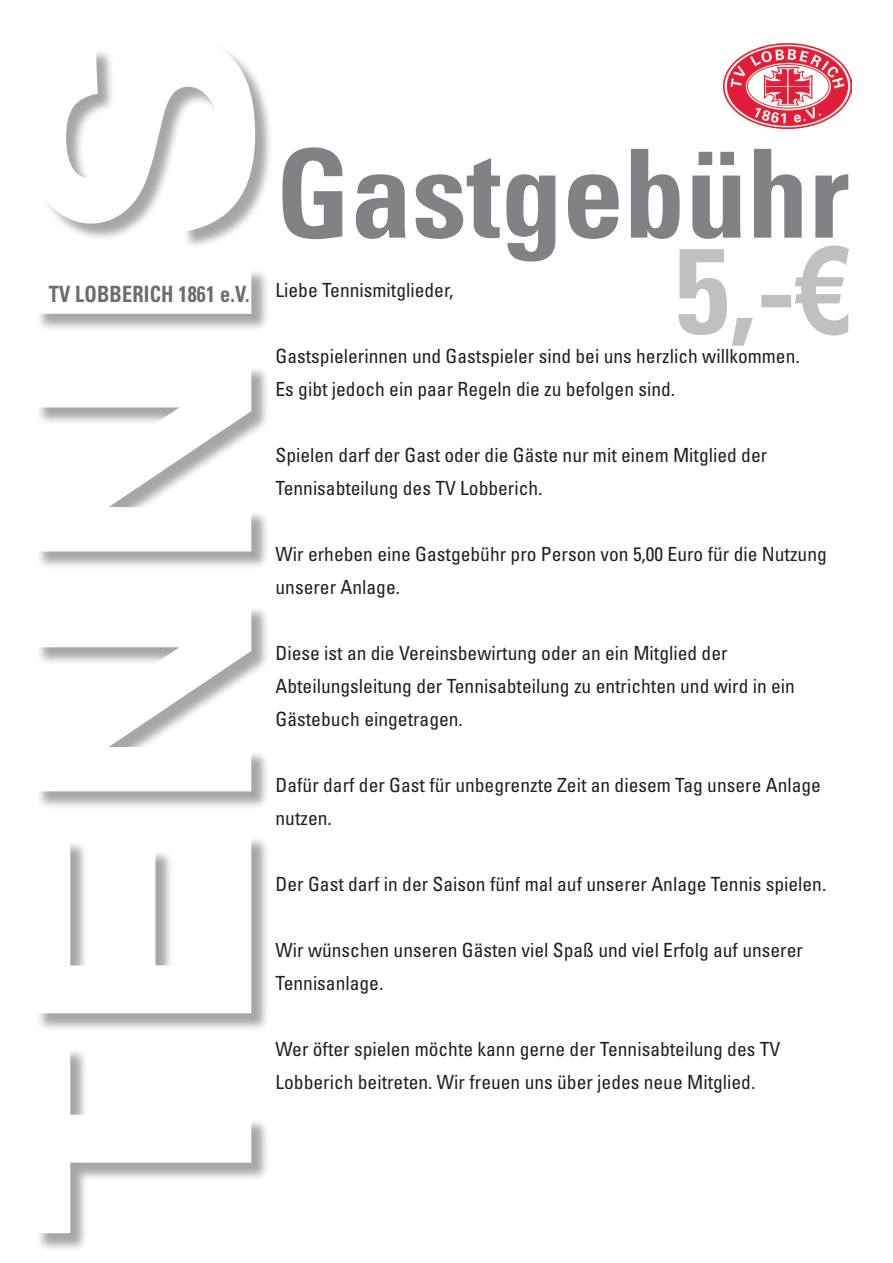
<style>
.page{position:relative;width:893px;height:1263px;background:#fff}
.page>*{position:absolute;margin:0;border:0;box-sizing:border-box;transform-origin:0 0}
.t1{font:700 condensed 123px "Univers";color:#808285}
.t2{font:700 condensed 22.5px "Univers";letter-spacing:.01em;color:#6c6d70;scale:.9 1}
.t3{font:condensed 19.5px/33px "Univers";color:#231f20}
</style>
<div class="page">
<div style="left:32px;top:41px;width:242px;height:1211px;background:#231f20;opacity:.4"></div>
<svg style="left:32px;top:41px;width:223px;height:1192px"></svg>
<img style="left:723px;top:44px;width:128px;height:85px">
<svg style="left:678px;top:245px;width:171px;height:101px"></svg>
<p class="t2" style="left:49px;top:280px;width:225px">TV LOBBERICH 1861 e.V.</p>
<h1 class="t1" style="left:276px;top:118px;width:575px">Gastgebühr</h1>
<p class="t3" style="left:276px;top:273px;width:179px">Liebe Tennismitglieder,</p>
<p class="t3" style="left:276px;top:339px;width:526px">Gastspielerinnen und Gastspieler sind bei uns herzlich willkommen.<br>Es gibt jedoch ein paar Regeln die zu befolgen sind.</p>
<p class="t3" style="left:276px;top:438px;width:493px">Spielen darf der Gast oder die Gäste nur mit einem Mitglied der<br>Tennisabteilung des TV Lobberich.</p>
<p class="t3" style="left:276px;top:537px;width:553px">Wir erheben eine Gastgebühr pro Person von 5,00 Euro für die Nutzung unserer Anlage.</p>
<p class="t3" style="left:276px;top:636px;width:521px">Diese ist an die Vereinsbewirtung oder an ein Mitglied der<br>Abteilungsleitung der Tennisabteilung zu entrichten und wird in ein<br>Gästebuch eingetragen.</p>
<p class="t3" style="left:276px;top:768px;width:547px">Dafür darf der Gast für unbegrenzte Zeit an diesem Tag unsere Anlage nutzen.</p>
<p class="t3" style="left:276px;top:867px;width:552px">Der Gast darf in der Saison fünf mal auf unserer Anlage Tennis spielen.</p>
<p class="t3" style="left:276px;top:933px;width:529px">Wir wünschen unseren Gästen viel Spaß und viel Erfolg auf unserer<br>Tennisanlage.</p>
<p class="t3" style="left:276px;top:1032px;width:506px">Wer öfter spielen möchte kann gerne der Tennisabteilung des TV<br>Lobberich beitreten. Wir freuen uns über jedes neue Mitglied.</p>
</div>
